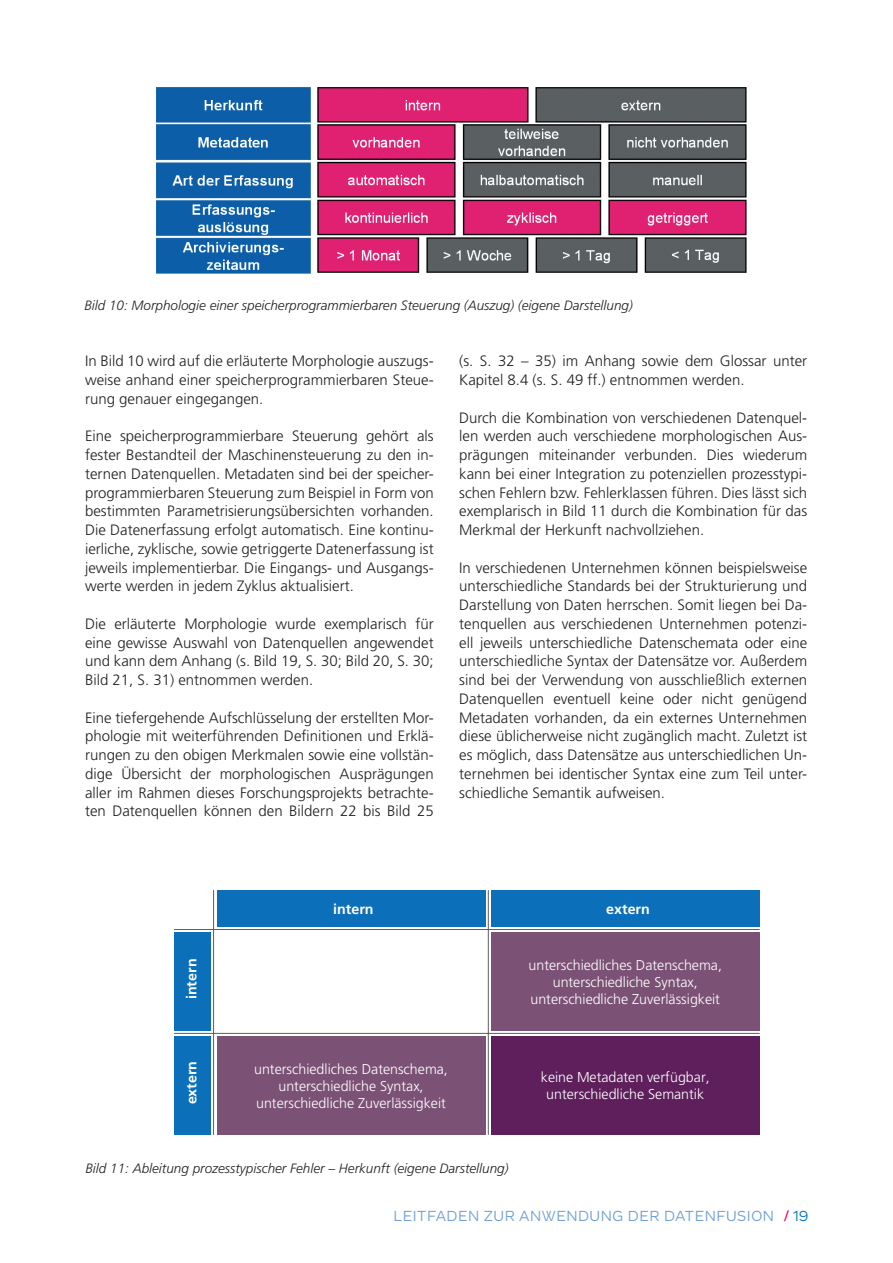
<style>
.page{position:relative;width:893px;height:1263px;background:#fff}
.page>*{position:absolute;margin:0;border:0;box-sizing:border-box;transform-origin:0 0}
.t1{font:300 15px/18.8px "Frutiger";color:#231f20;text-align:justify}
.t2{font:15px "Vito";letter-spacing:.035em;color:#70a0d5}
.t3{font:300 14.25px/17.1px "Frutiger";color:#fff;text-align:center}
.t4{font:700 14.25px "Frutiger";color:#fff}
.t5{font:italic 300 13.5px "Frutiger";color:#231f20}
.s1{font-family:"Frutiger";color:#ed0372}
.s2{color:#0072bc}
</style>
<div class="page">
<img style="left:156px;top:87px;width:590px;height:187px">
<div style="left:217px;top:890px;width:268px;height:36px;background:#0b6fb9"></div>
<div style="left:491px;top:890px;width:269px;height:36px;background:#0b6fb9"></div>
<div style="left:174px;top:932px;width:37px;height:99px;background:#0b6fb9"></div>
<div style="left:174px;top:1036px;width:37px;height:99px;background:#0b6fb9"></div>
<div style="left:217px;top:1036px;width:268px;height:99px;background:#7c5176"></div>
<div style="left:491px;top:932px;width:269px;height:99px;background:#7c5176"></div>
<div style="left:491px;top:1036px;width:269px;height:99px;background:#5e1f5c"></div>
<hr style="left:488px;top:890px;width:1px;height:245px;background:#5b5f62">
<hr style="left:213px;top:890px;width:1px;height:245px;background:#5b5f62">
<hr style="left:174px;top:929px;width:586px;height:1px;background:#5b5f62">
<hr style="left:174px;top:1033px;width:586px;height:1px;background:#5b5f62">
<p class="t5" style="left:84px;top:298px;width:550px">Bild 10: Morphologie einer speicherprogrammierbaren Steuerung (Auszug) (eigene Darstellung)</p>
<p class="t1" style="left:85px;top:352px;width:350px">In Bild 10 wird auf die erläuterte Morphologie auszugs&shy;weise anhand einer speicherprogrammierbaren Steue&shy;rung genauer eingegangen.</p>
<p class="t1" style="left:85px;top:427px;width:350px">Eine speicherprogrammierbare Steuerung gehört als fester Bestandteil der Maschinensteuerung zu den in&shy;ternen Datenquellen. Metadaten sind bei der speicher&shy;programmierbaren Steuerung zum Beispiel in Form von bestimmten Parametrisierungsübersichten vorhanden.<br>Die Datenerfassung erfolgt automatisch. Eine kontinu&shy;ierliche, zyklische, sowie getriggerte Datenerfassung ist jeweils implementierbar. Die Eingangs- und Ausgangs&shy;werte werden in jedem Zyklus aktualisiert.</p>
<p class="t1" style="left:85px;top:614px;width:350px">Die erläuterte Morphologie wurde exemplarisch für eine gewisse Auswahl von Datenquellen angewendet und kann dem Anhang (s. Bild 19, S. 30; Bild 20, S. 30; Bild 21, S. 31) entnommen werden.</p>
<p class="t1" style="left:85px;top:708px;width:350px">Eine tiefergehende Aufschlüsselung der erstellten Mor&shy;phologie mit weiterführenden Definitionen und Erklä&shy;rungen zu den obigen Merkmalen sowie eine vollstän&shy;dige Übersicht der morphologischen Ausprägungen aller im Rahmen dieses Forschungsprojekts betrachte&shy;ten Datenquellen können den Bildern 22 bis Bild 25</p>
<p class="t1" style="left:459px;top:352px;width:349px">(s. S. 32 – 35) im Anhang sowie dem Glossar unter<br>Kapitel 8.4 (s. S. 49 ff.) entnommen werden.</p>
<p class="t1" style="left:459px;top:408px;width:349px">Durch die Kombination von verschiedenen Datenquel&shy;len werden auch verschiedene morphologischen Aus&shy;prägungen miteinander verbunden. Dies wiederum kann bei einer Integration zu potenziellen prozesstypi&shy;schen Fehlern bzw. Fehlerklassen führen. Dies lässt sich exemplarisch in Bild 11 durch die Kombination für das Merkmal der Herkunft nachvollziehen.</p>
<p class="t1" style="left:459px;top:558px;width:349px">In verschiedenen Unternehmen können beispielsweise unterschiedliche Standards bei der Strukturierung und Darstellung von Daten herrschen. Somit liegen bei Da&shy;tenquellen aus verschiedenen Unternehmen potenzi&shy;ell jeweils unterschiedliche Datenschemata oder eine unterschiedliche Syntax der Datensätze vor. Außerdem sind bei der Verwendung von ausschließlich externen Datenquellen eventuell keine oder nicht genügend Metadaten vorhanden, da ein externes Unternehmen diese üblicherweise nicht zugänglich macht. Zuletzt ist es möglich, dass Datensätze aus unterschiedlichen Un&shy;ternehmen bei identischer Syntax eine zum Teil unter&shy;schiedliche Semantik aufweisen.</p>
<p class="t4" style="left:183px;top:999px;width:42px;rotate:-90deg">intern</p>
<p class="t4" style="left:333px;top:900px;width:42px">intern</p>
<p class="t4" style="left:606px;top:900px;width:45px">extern</p>
<p class="t3" style="left:529px;top:956px;width:195px">unterschiedliches Datenschema, unterschiedliche Syntax, unterschiedliche Zuverlässigkeit</p>
<p class="t4" style="left:183px;top:1104px;width:45px;rotate:-90deg">extern</p>
<p class="t3" style="left:254px;top:1060px;width:195px">unterschiedliches Datenschema, unterschiedliche Syntax, unterschiedliche Zuverlässigkeit</p>
<p class="t5" style="left:85px;top:1160px;width:425px">Bild 11: Ableitung prozesstypischer Fehler – Herkunft (eigene Darstellung)</p>
<p class="t3" style="left:541px;top:1069px;width:170px">keine Metadaten verfügbar, unterschiedliche Semantik</p>
<p class="t2" style="left:394px;top:1207px;width:416px">LEITFADEN ZUR ANWENDUNG DER DATENFUSION <span class="s1">/</span> <span class="s2">19</span></p>
</div>
